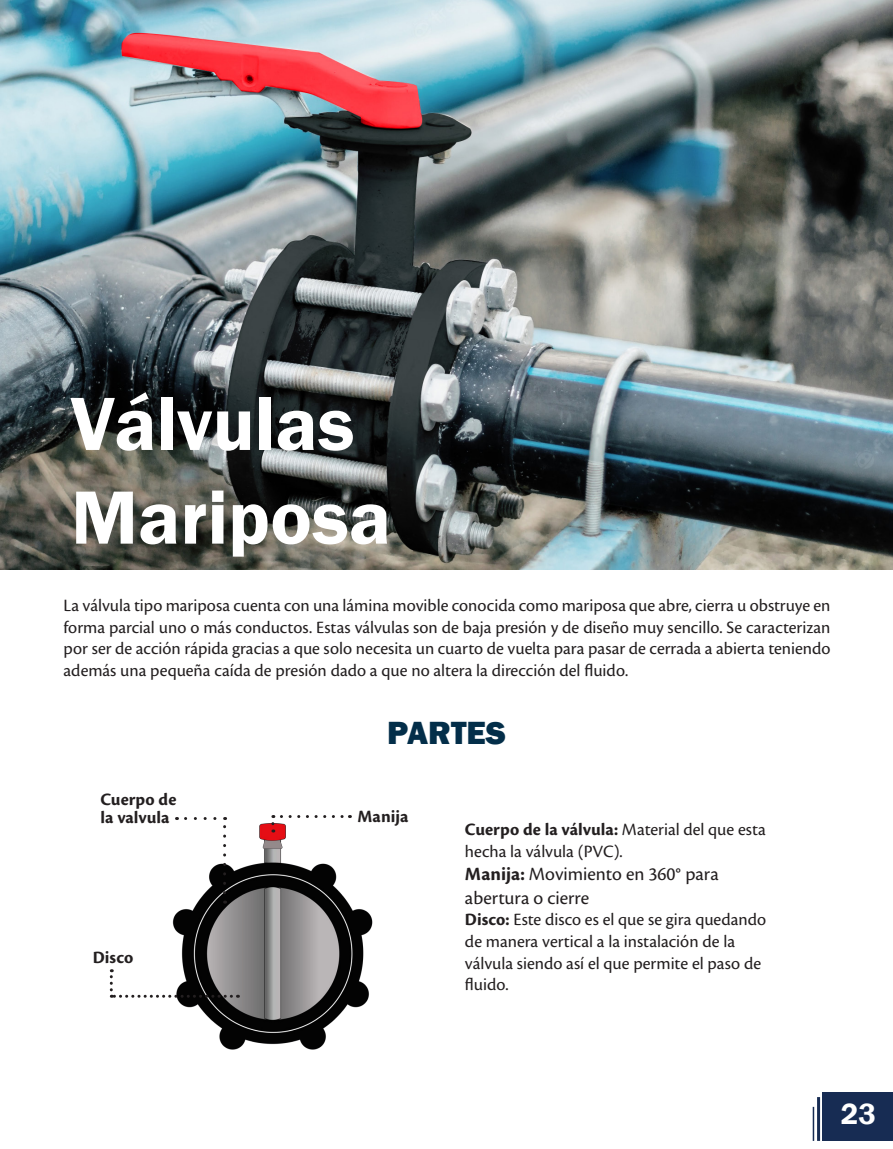
<style>
.page{position:relative;width:893px;height:1149px;background:#fff}
.page>*{position:absolute;margin:0;border:0;box-sizing:border-box;transform-origin:0 0}
.Titulos{font:600 78px/93.6px "Franklin Gothic";color:#fff}
.t1{font:800 33px "Franklin Gothic";color:#032e49}
.t2{font:600 30px "Franklin Gothic";color:#fff}
.t3{font:19.5px/23.4px "Cronos Pro";color:#231f20}
.t4{font:18px/21.6px "Cronos Pro";color:#231f20}
.t5{font:700 18px/18px "Cronos Pro";letter-spacing:.005em;color:#231f20}
.s1{font-weight:700}
</style>
<div class="page">
<img style="left:1px;top:0;width:892px;height:569px">
<img style="left:144px;top:815px;width:229px;height:235px">
<svg style="left:271px;top:815px;width:3px;height:8px"></svg>
<svg style="left:281px;top:815px;width:69px;height:2px"></svg>
<svg style="left:110px;top:968px;width:121px;height:29px"></svg>
<div style="left:823px;top:1091px;width:70px;height:49px;background:#172c53"></div>
<hr style="left:817px;top:1096px;width:3px;height:44px;background:#172c53">
<hr style="left:813px;top:1106px;width:1px;height:34px;background:#172c53">
<svg style="left:223px;top:816px;width:3px;height:76px"></svg>
<svg style="left:176px;top:816px;width:39px;height:3px"></svg>
<p class="Titulos" style="left:71px;top:378px;width:322px">Válvulas<br>Mariposa</p>
<p class="t4" style="left:64px;top:594px;width:768px;text-align:justify">La válvula tipo mariposa cuenta con una lámina movible conocida como mariposa que abre, cierra u obstruye en forma parcial uno o más conductos. Estas válvulas son de baja presión y de diseño muy sencillo. Se caracterizan por ser de acción rápida gracias a que solo necesita un cuarto de vuelta para pasar de cerrada a abierta teniendo además una pequeña caída de presión dado a que no altera la dirección del fluido.</p>
<p class="t5" style="left:100px;top:790px;width:77px">Cuerpo de la valvula</p>
<p class="t5" style="left:93px;top:948px;width:42px">Disco</p>
<p class="t1" style="left:387px;top:711px;width:120px">PARTES</p>
<p class="t5" style="left:357px;top:807px;width:53px">Manija</p>
<p class="t4" style="left:465px;top:818px;width:302px"><span class="s1">Cuerpo de la válvula:</span> Material del que esta hecha la válvula (PVC).</p>
<p class="t3" style="left:465px;top:862px;width:255px"><span class="s1">Manija:</span> Movimiento en 360° para abertura o cierre</p>
<p class="t4" style="left:465px;top:908px;width:303px"><span class="s1">Disco:</span> Este disco es el que se gira quedando de manera vertical a la instalación de la válvula siendo así el que permite el paso de fluido.</p>
<p class="t2" style="left:841px;top:1094px;width:37px">23</p>
</div>
